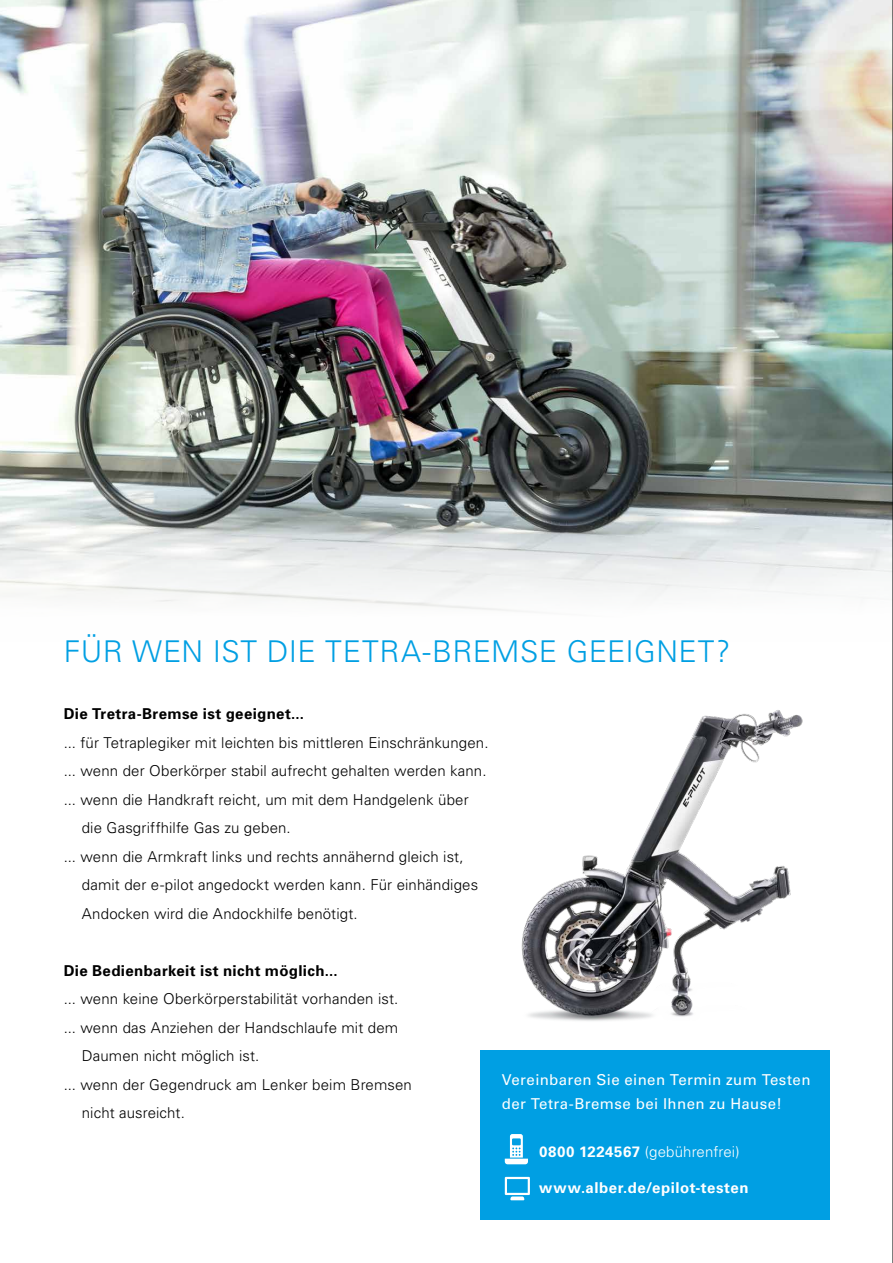
<style>
.page{position:relative;width:893px;height:1263px;background:#fff}
.page>*{position:absolute;margin:0;border:0;box-sizing:border-box;transform-origin:0 0}
.t1{font:300 30px "Univers";letter-spacing:.015em;color:#009fe3}
.t2{font:300 15px "Univers";letter-spacing:.01em;color:#000}
.t3{font:15px/24px "Univers LT Std";letter-spacing:.025em;color:#fff}
.t4{font:700 15px "Univers";letter-spacing:.025em;color:#000}
.t5{font:700 15px "Univers LT Std";letter-spacing:.035em;color:#fff}
.t6{font:300 15px "Univers LT Std";letter-spacing:.005em;color:#fff}
.s1{font-weight:700}
</style>
<div class="page">
<img style="left:0;top:0;width:892px;height:602px">
<div style="left:172px;top:368px;width:721px;height:895px;background:#fff;opacity:.1"></div>
<img style="left:514px;top:690px;width:315px;height:340px">
<div style="left:480px;top:1050px;width:349px;height:170px;background:#009fe3"></div>
<svg style="left:505px;top:1134px;width:23px;height:30px"></svg>
<svg style="left:505px;top:1177px;width:25px;height:23px"></svg>
<hr style="left:892px;top:0;width:1px;height:1263px;background:#000">
<h1 class="t1" style="left:64px;top:634px;width:668px">FÜR WEN IST DIE TETRA-BREMSE GEEIGNET?</h1>
<p class="t4" style="left:64px;top:704px;width:242px">Die Tretra-Bremse ist geeignet...</p>
<p class="t2" style="left:64px;top:733px;width:426px">... für Tetraplegiker mit leichten bis mittleren Einschränkungen.</p>
<p class="t2" style="left:64px;top:762px;width:424px">... wenn der Oberkörper stabil aufrecht gehalten werden kann.</p>
<p class="t2" style="left:64px;top:790px;width:406px">... wenn die Handkraft reicht, um mit dem Handgelenk über</p>
<p class="t2" style="left:82px;top:819px;width:210px">die Gasgriffhilfe Gas zu geben.</p>
<p class="t2" style="left:64px;top:847px;width:401px">... wenn die Armkraft links und rechts annähernd gleich ist,</p>
<p class="t2" style="left:82px;top:876px;width:398px">damit der e-pilot angedockt werden kann. Für einhändiges</p>
<p class="t2" style="left:82px;top:904px;width:277px">Andocken wird die Andockhilfe benötigt.</p>
<p class="t4" style="left:64px;top:961px;width:275px">Die Bedienbarkeit ist nicht möglich...</p>
<p class="t2" style="left:64px;top:990px;width:336px">... wenn keine Oberkörperstabilität vorhanden ist.</p>
<p class="t2" style="left:64px;top:1018px;width:336px">... wenn das Anziehen der Handschlaufe mit dem</p>
<p class="t2" style="left:82px;top:1047px;width:179px">Daumen nicht möglich ist.</p>
<p class="t2" style="left:64px;top:1075px;width:350px">... wenn der Gegendruck am Lenker beim Bremsen</p>
<p class="t2" style="left:82px;top:1104px;width:105px">nicht ausreicht.</p>
<p class="t3" style="left:502px;top:1067px;width:310px">Vereinbaren Sie einen Termin zum Testen der Tetra-Bremse bei Ihnen zu Hause!</p>
<p class="t6" style="left:539px;top:1142px;width:202px"><span class="s1">0800 1224567</span> (gebührenfrei)</p>
<p class="t5" style="left:539px;top:1179px;width:211px">www.alber.de/epilot-testen</p>
</div>
